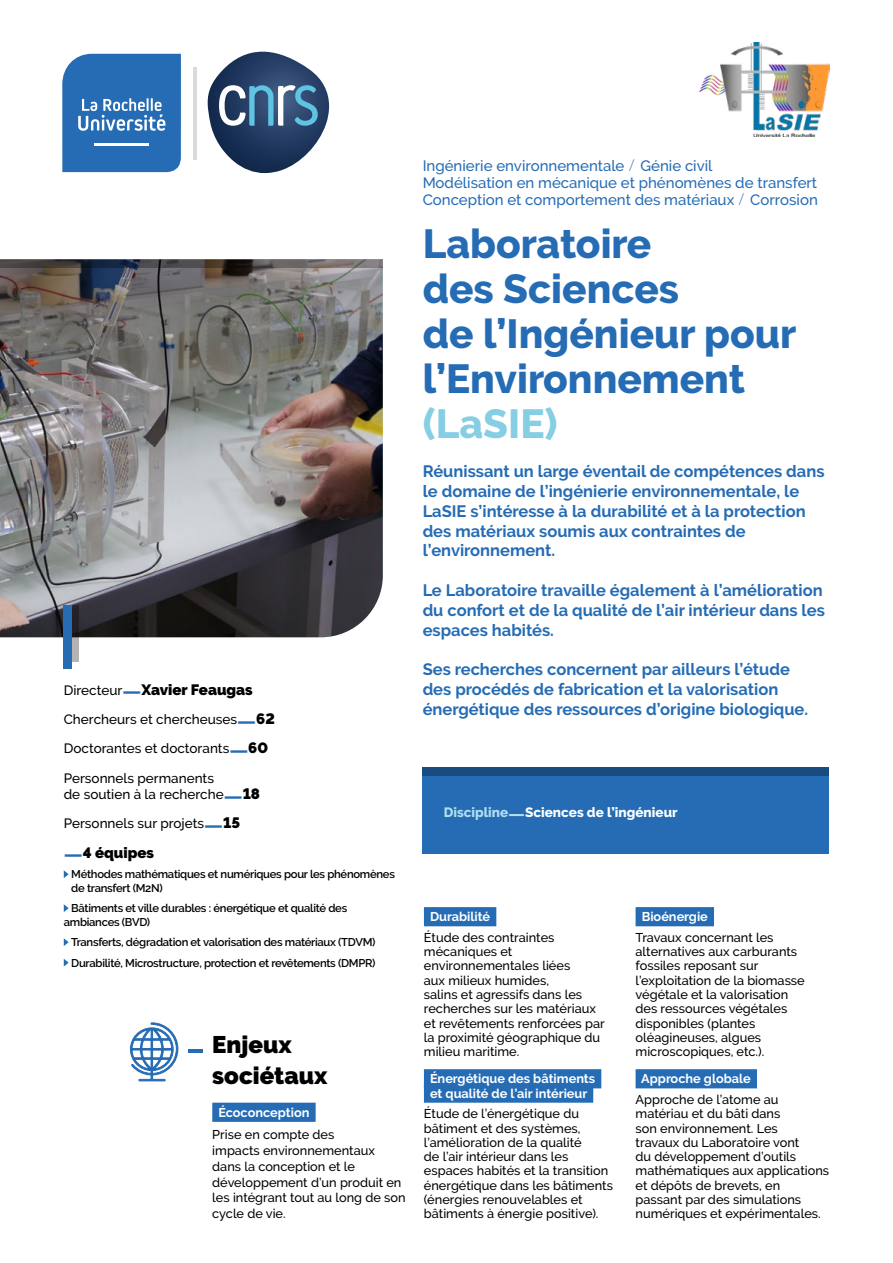
<style>
.page{position:relative;width:893px;height:1263px;background:#fff}
.page>*{position:absolute;margin:0;border:0;box-sizing:border-box;transform-origin:0 0}
.t1{font:800 40.5px/45px "Raleway";color:#256cb5}
.t2{font:800 40.5px "Raleway";color:#85cee4}
.t3{font:900 24px/30.5px "Raleway";color:#000}
.t4{font:700 16.5px/19.8px "Raleway";color:#256cb5}
.t5{font:500 15px/17.2px "Raleway";color:#256cb5}
.t6{font:900 15px "Raleway";color:#000}
.t7{font:500 13.5px/29.2px "Raleway";color:#000}
.t8{font:800 13.5px "Raleway";color:#fff}
.t9{font:500 12.75px/14.2px "Raleway";color:#000}
.t10{font:700 12.75px/14.2px "Raleway";color:#fff}
.t11{font:600 11.25px/13.5px "Raleway";letter-spacing:-.025em;color:#000}
.s1{font-weight:500;font-size:13.5px}
.s2{font-weight:800;font-size:16.2px;color:#256cb5}
.s3{font-weight:900;font-size:15px}
.s4{font-weight:200;font-style:italic;font-size:16.5px}
.s5{color:#b0def1}
.s6{font-size:14.4px;color:#b0def1}
</style>
<div class="page">
<svg style="left:62px;top:54px;width:119px;height:118px;background:#3778bb"></svg>
<hr style="left:94px;top:143px;width:55px;height:3px;background:#fff">
<svg style="left:64px;top:870px;width:5px;height:8px"></svg>
<svg style="left:64px;top:904px;width:5px;height:8px"></svg>
<svg style="left:64px;top:938px;width:5px;height:8px"></svg>
<svg style="left:64px;top:959px;width:5px;height:7px"></svg>
<img style="left:0;top:268px;width:383px;height:369px">
<div style="left:212px;top:1103px;width:104px;height:19px;background:#256cb5"></div>
<div style="left:424px;top:907px;width:72px;height:19px;background:#256cb5"></div>
<div style="left:424px;top:1069px;width:177px;height:19px;background:#256cb5"></div>
<div style="left:424px;top:1083px;width:169px;height:20px;background:#256cb5"></div>
<div style="left:636px;top:907px;width:78px;height:19px;background:#256cb5"></div>
<div style="left:636px;top:1069px;width:121px;height:19px;background:#256cb5"></div>
<svg style="left:0;top:259px;width:383px;height:9px;background:#4d4b4e"></svg>
<svg style="left:72px;top:605px;width:7px;height:57px"></svg>
<div style="left:64px;top:605px;width:8px;height:64px;background:#256cb5"></div>
<hr style="left:188px;top:1049px;width:15px;height:3px;background:#256cb5">
<svg style="left:130px;top:1022px;width:48px;height:59px"></svg>
<img style="left:699px;top:42px;width:130px;height:94px">
<div style="left:422px;top:767px;width:407px;height:87px;background:#256cb5"></div>
<div style="left:423px;top:767px;width:406px;height:9px;background:#194b7f"></div>
<hr style="left:194px;top:67px;width:3px;height:92px;background:#dadada">
<svg style="left:208px;top:52px;width:121px;height:121px"></svg>
<p class="t6" style="left:64px;top:681px;width:190px"><span class="s1">Directeur</span><span class="s2">—</span>Xavier Feaugas</p>
<p class="t7" style="left:64px;top:705px;width:213px">Chercheurs et chercheuses<span class="s2">—</span><span class="s3">62<br></span>Doctorantes et doctorants<span class="s2">—</span><span class="s3">60<br></span>Personnels permanents</p>
<p class="t7" style="left:64px;top:780px;width:198px">de soutien à la recherche<span class="s2">—</span><span class="s3">18<br></span>Personnels sur projets<span class="s2">—</span><span class="s3">15</span></p>
<p class="t6" style="left:64px;top:844px;width:92px"><span class="s2">—</span>4 équipes</p>
<p class="t11" style="left:71px;top:867px;width:325px">Méthodes mathématiques et numériques pour les phénomènes de transfert (M2N)</p>
<p class="t11" style="left:64px;top:901px;width:285px;text-indent:8px">Bâtiments et ville durables : énergétique et qualité des ambiances (BVD)</p>
<p class="t11" style="left:71px;top:932px;width:306px;line-height:20.4px">Transferts, dégradation et valorisation des matériaux (TDVM)<br>Durabilité, Microstructure, protection et revêtements (DMPR)</p>
<h2 class="t3" style="left:212px;top:1030px;width:117px">Enjeux sociétaux</h2>
<p class="t10" style="left:218px;top:1105px;width:93px">Écoconception</p>
<p class="t9" style="left:212px;top:1126px;width:195px;line-height:15.9px">Prise en compte des<br>impacts environnementaux dans la conception et le développement d’un produit en les intégrant tout au long de son cycle de vie.</p>
<p class="t5" style="left:423px;top:157px;width:397px">Ingénierie environnementale <span class="s4">/</span>Génie civil<br>Modélisation en mécanique et phénomènes de transfert<br>Conception et comportement des matériaux <span class="s4">/</span>Corrosion</p>
<h1 class="t1" style="left:423px;top:221px;width:375px">Laboratoire<br>des Sciences<br>de l’Ingénieur pour l’Environnement</h1>
<h1 class="t2" style="left:423px;top:400px;width:137px">(LaSIE)</h1>
<p class="t4" style="left:423px;top:461px;width:403px">Réunissant un large éventail de compétences dans le domaine de l’ingénierie environnementale, le LaSIE s’intéresse à la durabilité et à la protection des matériaux soumis aux contraintes de l’environnement.</p>
<p class="t4" style="left:423px;top:580px;width:404px">Le Laboratoire travaille également à l’amélioration du confort et de la qualité de l’air intérieur dans les espaces habités.</p>
<p class="t4" style="left:423px;top:659px;width:387px">Ses recherches concernent par ailleurs l’étude des procédés de fabrication et la valorisation énergétique des ressources d’origine biologique.</p>
<p class="t8" style="left:444px;top:805px;width:235px"><span class="s5">Discipline</span><span class="s6">—</span>Sciences de l’ingénieur</p>
<p class="t10" style="left:430px;top:910px;width:62px">Durabilité</p>
<p class="t9" style="left:424px;top:930px;width:182px">Étude des contraintes mécaniques et environnementales liées<br>aux milieux humides,<br>salins et agressifs dans les recherches sur les matériaux et revêtements renforcées par la proximité géographique du milieu maritime.</p>
<p class="t10" style="left:430px;top:1072px;width:167px">Énergétique des bâtiments et qualité de l’air intérieur</p>
<p class="t9" style="left:424px;top:1107px;width:191px">Étude de l’énergétique du bâtiment et des systèmes, l’amélioration de la qualité<br>de l’air intérieur dans les espaces habités et la transition énergétique dans les bâtiments (énergies renouvelables et bâtiments à énergie positive).</p>
<p class="t10" style="left:642px;top:910px;width:68px">Bioénergie</p>
<p class="t9" style="left:636px;top:930px;width:171px">Travaux concernant les alternatives aux carburants fossiles reposant sur l’exploitation de la biomasse végétale et la valorisation des ressources végétales disponibles (plantes oléagineuses, algues microscopiques, etc.).</p>
<p class="t10" style="left:641px;top:1072px;width:111px">Approche globale</p>
<p class="t9" style="left:636px;top:1092px;width:195px">Approche de l’atome au matériau et du bâti dans<br>son environnement. Les<br>travaux du Laboratoire vont<br>du développement d’outils mathématiques aux applications et dépôts de brevets, en passant par des simulations numériques et expérimentales.</p>
</div>
